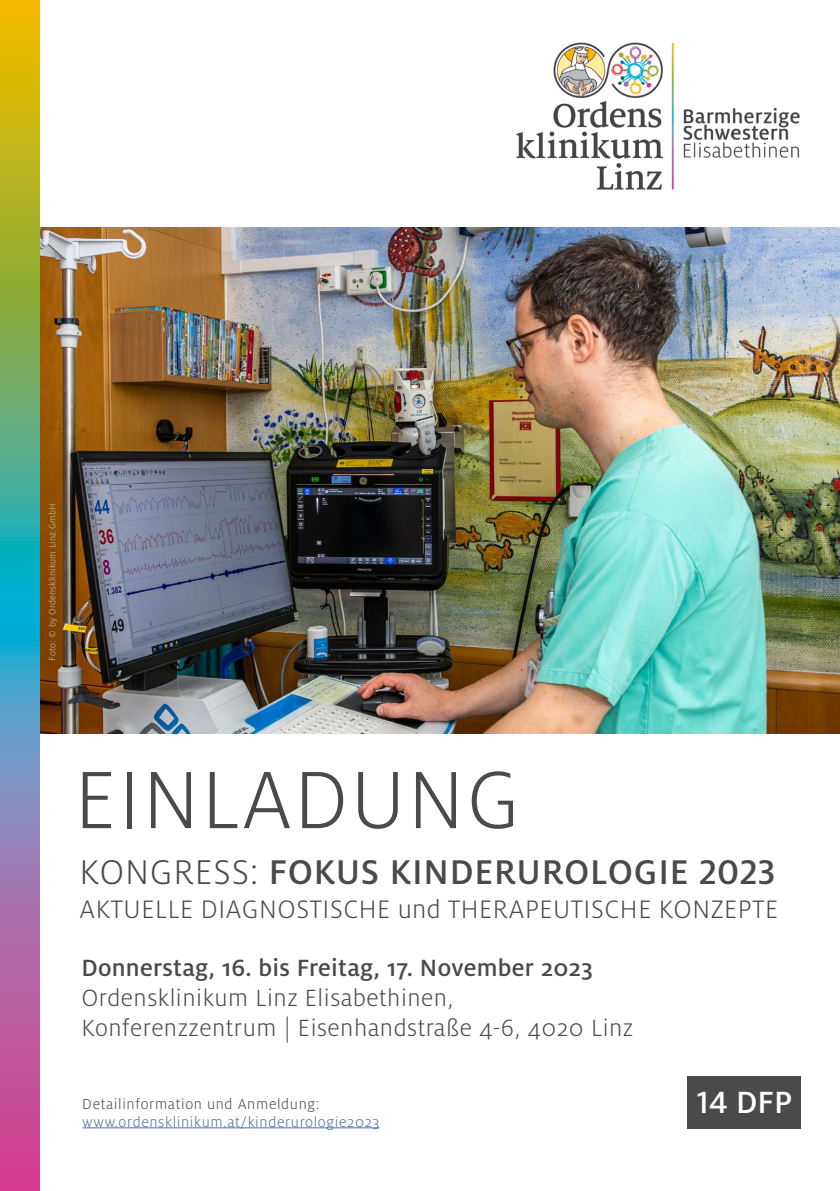
<style>
.page{position:relative;width:840px;height:1191px;background:#fff}
.page>*{position:absolute;margin:0;border:0;box-sizing:border-box;transform-origin:0 0}
.t1{font:300 90px "Milo OT";letter-spacing:.02em;color:#4a4a49}
.t2{font:500 38px "Milo OT";letter-spacing:.02em;color:#4a4a49}
.t3{font:500 34px "Milo OT";color:#fff}
.t4{font:300 28px "Milo OT";letter-spacing:.02em;color:#4a4a49}
.t5{font:300 26px/30px "Milo OT";letter-spacing:.02em;color:#4a4a49}
.t6{font:500 26px "Milo OT";letter-spacing:.01em;color:#4a4a49}
.t7{font:300 16px "Milo OT";letter-spacing:.04em;color:#4a6eaa}
.t8{font:300 16px "Milo OT";letter-spacing:.04em;color:#4a4a49}
.t9{font:300 10px "Milo OT";letter-spacing:.02em;color:#c6c6c6}
.s1{font-weight:300}
</style>
<div class="page">
<img style="left:40px;top:228px;width:799px;height:505px">
<svg style="left:0;top:0;width:40px;height:1191px;background:#8b9480"></svg>
<hr style="left:82px;top:1127px;width:297px;height:1px;background:#4a6eaa">
<div style="left:686px;top:1076px;width:114px;height:52px;background:#4a4a49"></div>
<img style="left:516px;top:42px;width:284px;height:148px">
<p class="t9" style="left:48px;top:661px;width:159px;rotate:-90deg">Foto: © by Ordensklinikum Linz GmbH</p>
<h1 class="t1" style="left:74px;top:758px;width:447px">EINLADUNG</h1>
<h2 class="t2" style="left:80px;top:853px;width:696px"><span class="s1">KONGRESS:</span> FOKUS KINDERUROLOGIE 2023</h2>
<p class="t4" style="left:80px;top:896px;width:699px">AKTUELLE DIAGNOSTISCHE und THERAPEUTISCHE KONZEPTE</p>
<p class="t6" style="left:81px;top:954px;width:512px">Donnerstag, 16. bis Freitag, 17. November 2023</p>
<p class="t5" style="left:81px;top:984px;width:553px">Ordensklinikum Linz Elisabethinen,<br>Konferenzzentrum | Eisenhandstraße 4-6, 4020 Linz</p>
<p class="t8" style="left:82px;top:1096px;width:238px">Detailinformation und Anmeldung:</p>
<p class="t7" style="left:82px;top:1114px;width:298px">www.ordensklinikum.at/kinderurologie2023</p>
<h3 class="t3" style="left:696px;top:1085px;width:97px">14 DFP</h3>
</div>
